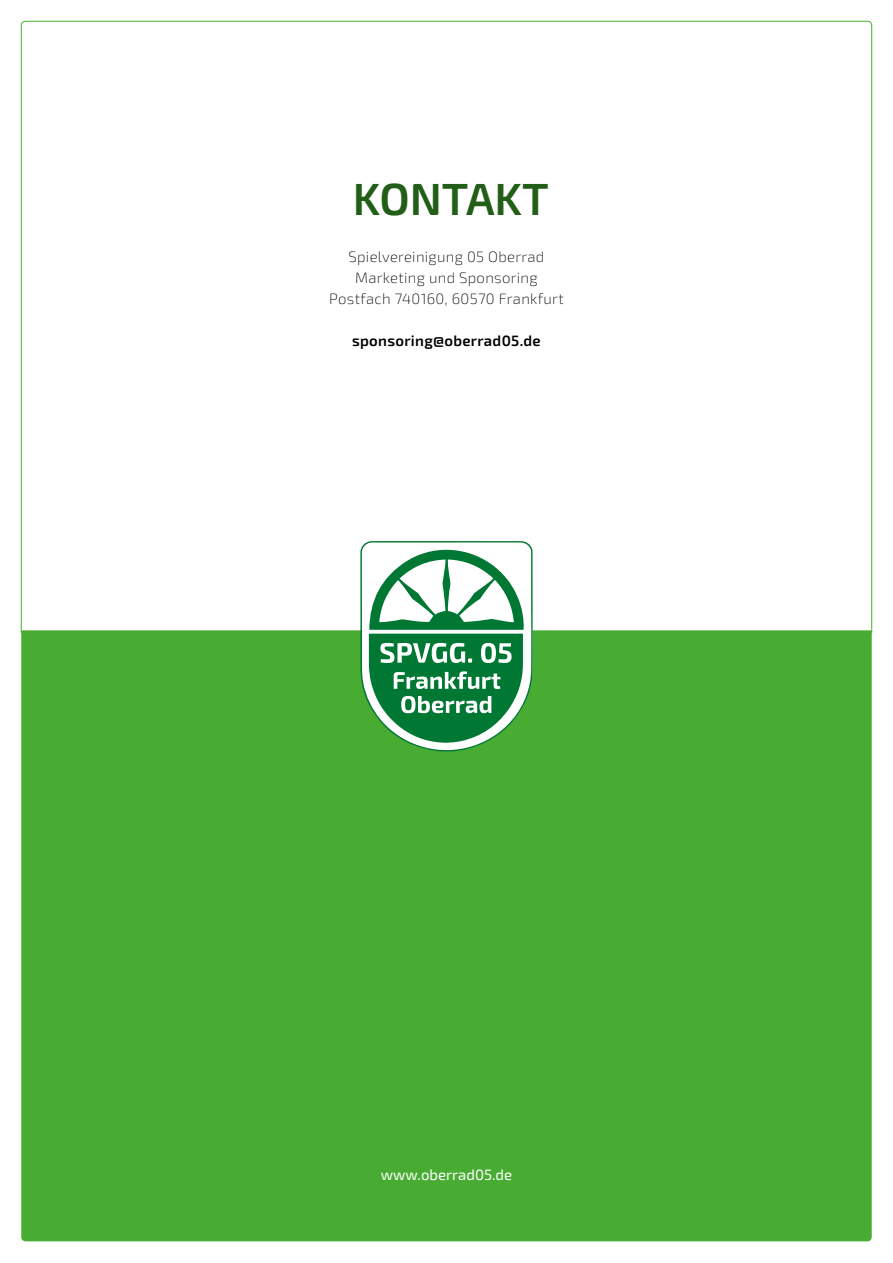
<style>
.page{position:relative;width:893px;height:1263px;background:#fff}
.page>*{position:absolute;margin:0;border:0;box-sizing:border-box;transform-origin:0 0}
.t1{font:600 45px "Exo 2";color:#225e17}
.t2{font:200 15px/21px "Exo 2";letter-spacing:.02em;color:#000;text-align:center}
.t3{font:600 15px "Exo 2";letter-spacing:.02em;color:#000}
.t4{font:15px "Exo 2";color:#fff}
</style>
<div class="page">
<div style="left:21px;top:630px;width:851px;height:611px;background:#48ac32"></div>
<svg style="left:360px;top:541px;width:173px;height:214px"></svg>
<h1 class="t1" style="left:353px;top:173px;width:197px">KONTAKT</h1>
<p class="t2" style="left:329px;top:246px;width:236px">Spielvereinigung 05 Oberrad<br>Marketing und Sponsoring<br>Postfach 740160, 60570 Frankfurt</p>
<p class="t3" style="left:352px;top:332px;width:190px">sponsoring@oberrad05.de</p>
<p class="t4" style="left:381px;top:1166px;width:133px">www.oberrad05.de</p>
</div>
